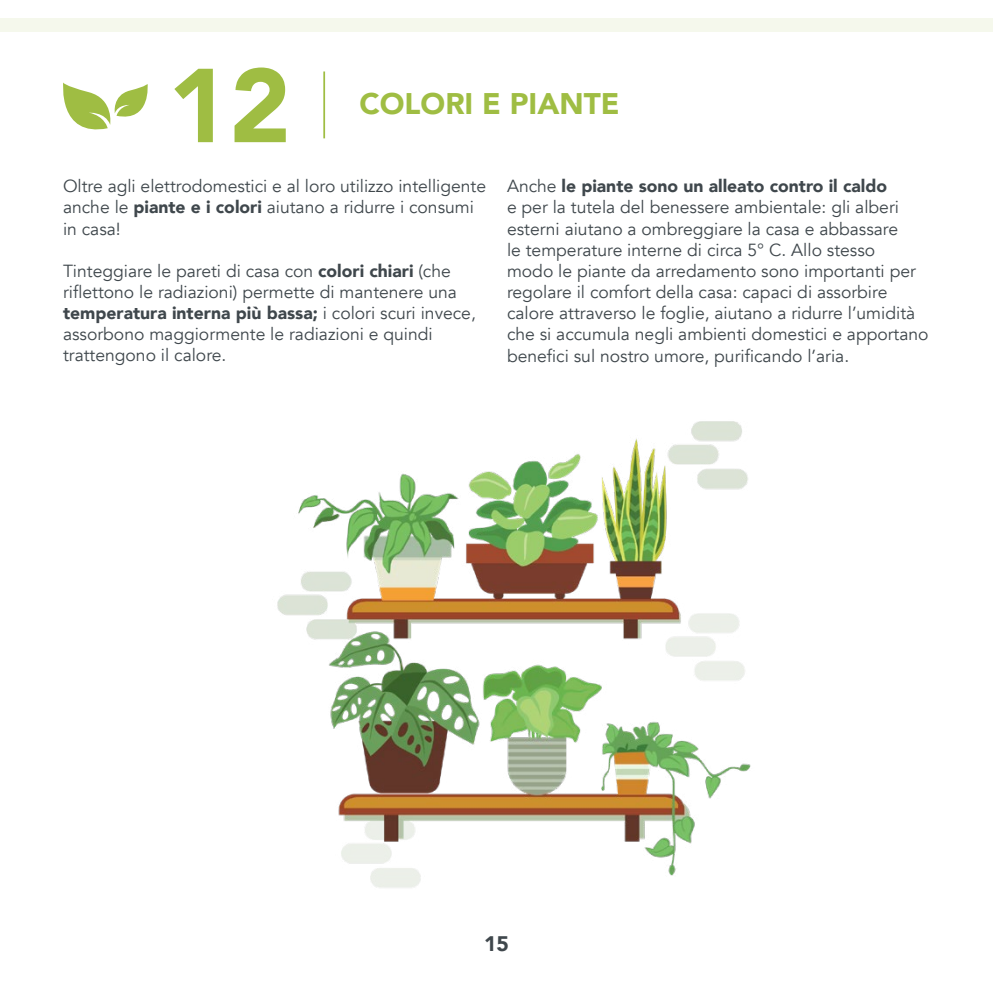
<style>
.page{position:relative;width:993px;height:993px;background:#fff}
.page>*{position:absolute;margin:0;border:0;box-sizing:border-box;transform-origin:0 0}
.t1{font:900 103.6px "Avenir";color:#9fbd43}
.t2{font:900 29.75px "Avenir";color:#9fbd43}
.t3{font:900 21px "Avenir";color:#3f474c}
.t4{font:17.5px/21px "Avenir";color:#3f474c}
.s1{font-weight:900}
</style>
<div class="page">
<div style="left:0;top:19px;width:992px;height:13px;background:#f5f8ec"></div>
<hr style="left:323px;top:71px;width:2px;height:67px;background:#9fbd43">
<svg style="left:63px;top:82px;width:85px;height:48px"></svg>
<img style="left:277px;top:421px;width:474px;height:467px">
<h1 class="t1" style="left:168px;top:17px;width:124px">12</h1>
<h2 class="t2" style="left:359px;top:78px;width:261px">COLORI E PIANTE</h2>
<p class="t4" style="left:63px;top:176px;width:424px">Oltre agli elettrodomestici e al loro utilizzo intelligente anche le <span class="s1">piante e i colori</span> aiutano a ridurre i consumi in casa!</p>
<p class="t4" style="left:63px;top:260px;width:414px">Tinteggiare le pareti di casa con <span class="s1">colori chiari</span> (che riflettono le radiazioni) permette di mantenere una <span class="s1">temperatura interna più bassa;</span> i colori scuri invece, assorbono maggiormente le radiazioni e quindi trattengono il calore.</p>
<p class="t4" style="left:507px;top:176px;width:423px">Anche <span class="s1">le piante sono un alleato contro il caldo<br></span>e per la tutela del benessere ambientale: gli alberi esterni aiutano a ombreggiare la casa e abbassare<br>le temperature interne di circa 5° C. Allo stesso<br>modo le piante da arredamento sono importanti per regolare il comfort della casa: capaci di assorbire calore attraverso le foglie, aiutano a ridurre l’umidità che si accumula negli ambienti domestici e apportano</p>
<p class="t4" style="left:507px;top:346px;width:343px">benefici sul nostro umore, purificando l’aria.</p>
<p class="t3" style="left:484px;top:925px;width:26px">15</p>
</div>
